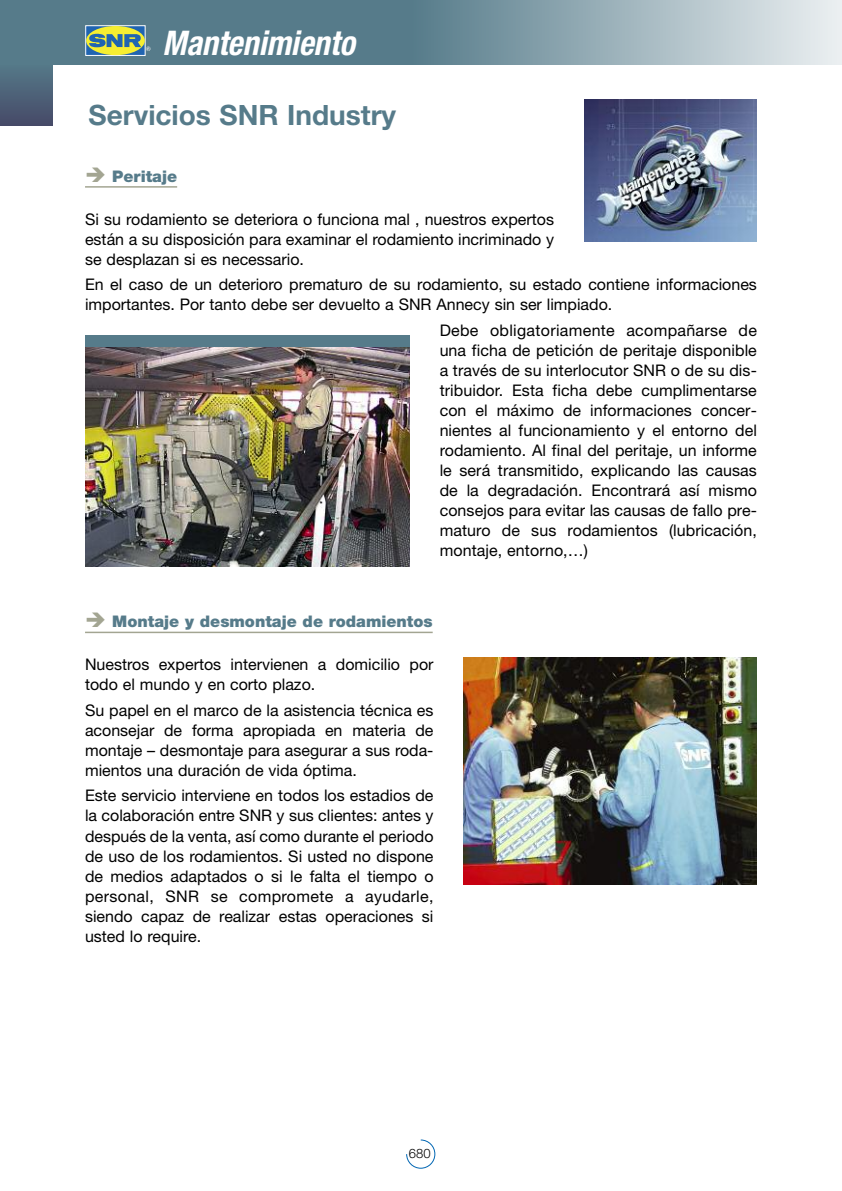
<style>
.page{position:relative;width:842px;height:1191px;background:#fff}
.page>*{position:absolute;margin:0;border:0;box-sizing:border-box;transform-origin:0 0}
.t1{font:italic 700 condensed 34px "Helvetica Neue";color:#fff;scale:.95 1}
.t2{font:700 28px "Helvetica Neue";color:#567b8a}
.t3{font:16px/20px "Helvetica Neue";color:#000;text-align:justify}
.t4{font:900 16px "Helvetica Neue";color:#567b8a}
.t5{font:300 13px "Helvetica Neue";color:#000}
</style>
<div class="page">
<div style="left:0;top:63px;width:53px;height:62px;background:linear-gradient(to bottom,#557a89,#464b68)"></div>
<div style="left:412px;top:0;width:430px;height:64px;background:linear-gradient(to right,#567b8a,#ecf0f2)"></div>
<div style="left:0;top:0;width:413px;height:64px;background:#567b8a"></div>
<svg style="left:406px;top:1139px;width:29px;height:29px"></svg>
<svg style="left:88px;top:28px;width:55px;height:26px"></svg>
<div style="left:86px;top:26px;width:59px;height:30px;border:1px solid #fff"></div>
<div style="left:86px;top:26px;width:59px;height:29px;background:#f6ee31;border-radius:50%"></div>
<svg style="left:89px;top:34px;width:61px;height:17px"></svg>
<hr style="left:85px;top:186px;width:92px;height:2px;background:#a3a592">
<hr style="left:85px;top:631px;width:348px;height:2px;background:#a3a592">
<img style="left:584px;top:99px;width:173px;height:143px">
<img style="left:463px;top:658px;width:294px;height:226px">
<div style="left:85px;top:334px;width:325px;height:232px;background:#567b8a"></div>
<img style="left:85px;top:347px;width:325px;height:219px">
<h1 class="t1" style="left:162px;top:31px;width:204px">Mantenimiento</h1>
<h2 class="t2" style="left:89px;top:105px;width:309px">Servicios SNR Industry</h2>
<p class="t4" style="left:112px;top:170px;width:66px">Peritaje</p>
<p class="t3" style="left:85px;top:210px;width:470px">Si su rodamiento se deteriora o funciona mal , nuestros expertos están a su disposición para examinar el rodamiento incriminado y se desplazan si es necessario.</p>
<p class="t3" style="left:85px;top:276px;width:673px">En el caso de un deterioro prematuro de su rodamiento, su estado contiene informaciones importantes. Por tanto debe ser devuelto a SNR Annecy sin ser limpiado.</p>
<p class="t3" style="left:440px;top:322px;width:319px">Debe obligatoriamente acompañarse de una ficha de petición de peritaje disponible a través de su interlocutor SNR o de su dis&shy;tribuidor. Esta ficha debe cumplimentarse con el máximo de informaciones concer&shy;nientes al funcionamiento y el entorno del rodamiento. Al final del peritaje, un informe le será transmitido, explicando las causas de la degradación. Encontrará así mismo consejos para evitar las causas de fallo pre&shy;maturo de sus rodamientos (lubricación, montaje, entorno,…)</p>
<p class="t4" style="left:112px;top:616px;width:322px">Montaje y desmontaje de rodamientos</p>
<p class="t3" style="left:85px;top:656px;width:350px">Nuestros expertos intervienen a domicilio por todo el mundo y en corto plazo.</p>
<p class="t3" style="left:85px;top:701px;width:350px">Su papel en el marco de la asistencia técnica es aconsejar de forma apropiada en materia de montaje – desmontaje para asegurar a sus roda&shy;mientos una duración de vida óptima.</p>
<p class="t3" style="left:85px;top:787px;width:350px">Este servicio interviene en todos los estadios de la colaboración entre SNR y sus clientes: antes y después de la venta, así como durante el periodo de uso de los rodamientos. Si usted no dispone de medios adaptados o si le falta el tiempo o personal, SNR se compromete a ayudarle, siendo capaz de realizar estas operaciones si usted lo require.</p>
<p class="t5" style="left:409px;top:1148px;width:23px">680</p>
</div>
